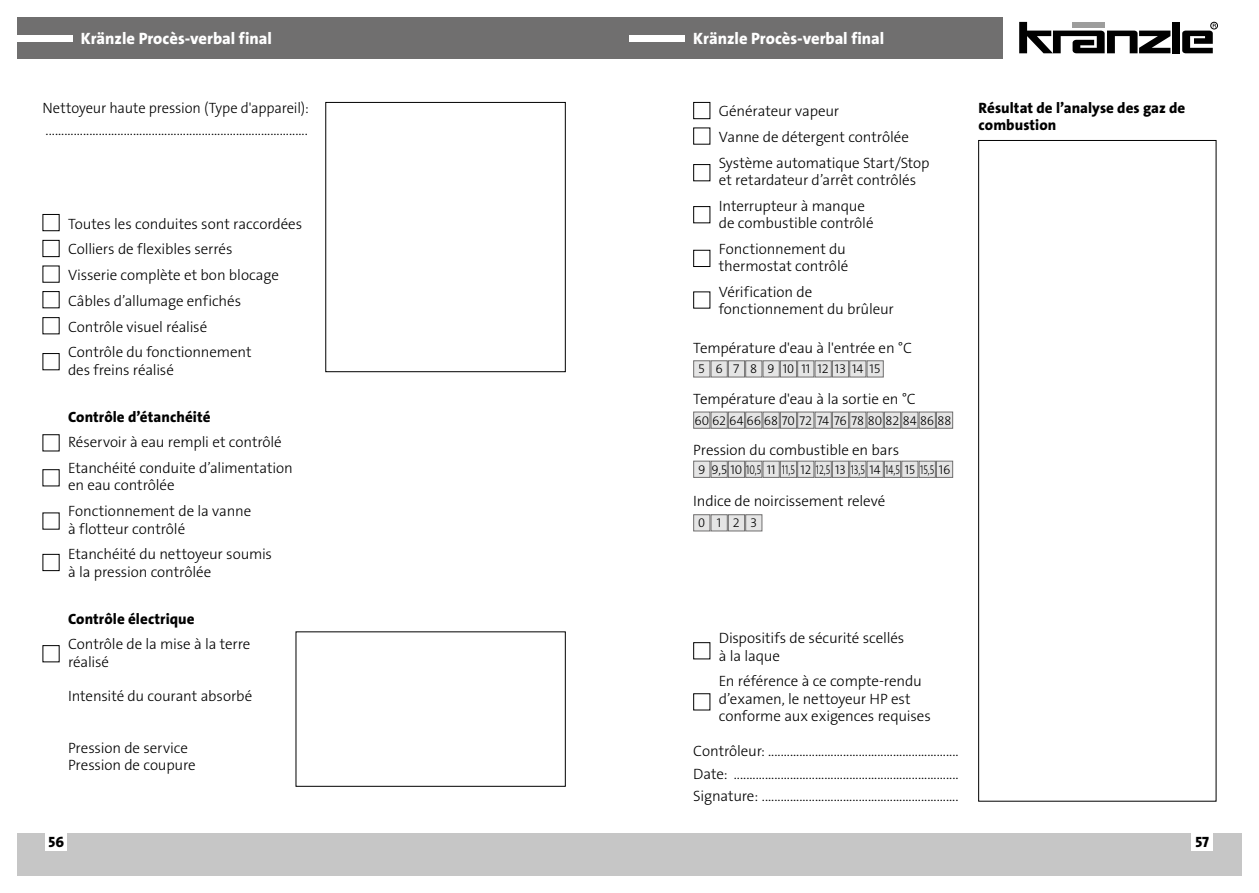
<style>
.page{position:relative;width:1259px;height:893px;background:#fff}
.page>*{position:absolute;margin:0;border:0;box-sizing:border-box;transform-origin:0 0}
.t1{font:16.5px "The Sans LP8 Ex Bld";color:#fff}
.t2{font:15px/25.8px "The Sans LP3 Lig";letter-spacing:-.01em;color:#000}
.t3{font:15px/16.5px "The Sans LP8 Ex Bld";letter-spacing:.005em;color:#000}
.t4{font:12.75px "The Sans LP3 Lig";color:#000}
</style>
<div class="page">
<div style="left:629px;top:833px;width:613px;height:43px;background:#c6c6c6"></div>
<div style="left:17px;top:833px;width:612px;height:43px;background:#c6c6c6"></div>
<div style="left:1191px;top:833px;width:22px;height:18px;background:#fff"></div>
<div style="left:46px;top:833px;width:21px;height:18px;background:#fff"></div>
<div style="left:17px;top:17px;width:985px;height:41px;background:#706f6f"></div>
<div style="left:17px;top:35px;width:55px;height:6px;background:#fff"></div>
<div style="left:629px;top:35px;width:56px;height:6px;background:#fff"></div>
<svg style="left:1019px;top:22px;width:151px;height:31px"></svg>
<div style="left:1172px;top:22px;width:7px;height:31px;background:#000"></div>
<div style="left:1210px;top:22px;width:7px;height:7px;border:1px solid #000;border-radius:50%"></div>
<svg style="left:1182px;top:24px;width:34px;height:29px"></svg>
<div style="left:325px;top:102px;width:241px;height:270px;border:1px solid #000"></div>
<div style="left:296px;top:631px;width:270px;height:156px;border:1px solid #000"></div>
<div style="left:43px;top:240px;width:17px;height:17px;border:1px solid #000"></div>
<div style="left:43px;top:214px;width:17px;height:17px;border:1px solid #000"></div>
<div style="left:43px;top:554px;width:17px;height:17px;border:1px solid #000"></div>
<div style="left:978px;top:140px;width:238px;height:661px;border:1px solid #000"></div>
<div style="left:693px;top:102px;width:17px;height:17px;border:1px solid #000"></div>
<div style="left:693px;top:164px;width:17px;height:17px;border:1px solid #000"></div>
<div style="left:693px;top:206px;width:17px;height:17px;border:1px solid #000"></div>
<div style="left:693px;top:250px;width:17px;height:17px;border:1px solid #000"></div>
<div style="left:693px;top:642px;width:17px;height:17px;border:1px solid #000"></div>
<div style="left:693px;top:693px;width:17px;height:17px;border:1px solid #000"></div>
<div style="left:693px;top:412px;width:17px;height:17px;background:#e5e5e5;border:1px solid #706f6f"></div>
<div style="left:710px;top:412px;width:17px;height:17px;background:#e5e5e5;border:1px solid #706f6f"></div>
<div style="left:728px;top:412px;width:17px;height:17px;background:#e5e5e5;border:1px solid #706f6f"></div>
<div style="left:745px;top:412px;width:17px;height:17px;background:#e5e5e5;border:1px solid #706f6f"></div>
<div style="left:762px;top:412px;width:17px;height:17px;background:#e5e5e5;border:1px solid #706f6f"></div>
<div style="left:780px;top:412px;width:17px;height:17px;background:#e5e5e5;border:1px solid #706f6f"></div>
<div style="left:797px;top:412px;width:17px;height:17px;background:#e5e5e5;border:1px solid #706f6f"></div>
<div style="left:814px;top:412px;width:17px;height:17px;background:#e5e5e5;border:1px solid #706f6f"></div>
<div style="left:832px;top:412px;width:17px;height:17px;background:#e5e5e5;border:1px solid #706f6f"></div>
<div style="left:849px;top:412px;width:17px;height:17px;background:#e5e5e5;border:1px solid #706f6f"></div>
<div style="left:866px;top:412px;width:17px;height:17px;background:#e5e5e5;border:1px solid #706f6f"></div>
<div style="left:884px;top:412px;width:17px;height:17px;background:#e5e5e5;border:1px solid #706f6f"></div>
<div style="left:901px;top:412px;width:17px;height:17px;background:#e5e5e5;border:1px solid #706f6f"></div>
<div style="left:918px;top:412px;width:17px;height:17px;background:#e5e5e5;border:1px solid #706f6f"></div>
<div style="left:936px;top:412px;width:17px;height:17px;background:#e5e5e5;border:1px solid #706f6f"></div>
<div style="left:693px;top:360px;width:17px;height:17px;background:#e5e5e5;border:1px solid #706f6f"></div>
<div style="left:710px;top:360px;width:17px;height:17px;background:#e5e5e5;border:1px solid #706f6f"></div>
<div style="left:728px;top:360px;width:17px;height:17px;background:#e5e5e5;border:1px solid #706f6f"></div>
<div style="left:745px;top:360px;width:17px;height:17px;background:#e5e5e5;border:1px solid #706f6f"></div>
<div style="left:762px;top:360px;width:17px;height:17px;background:#e5e5e5;border:1px solid #706f6f"></div>
<div style="left:780px;top:360px;width:17px;height:17px;background:#e5e5e5;border:1px solid #706f6f"></div>
<div style="left:797px;top:360px;width:17px;height:17px;background:#e5e5e5;border:1px solid #706f6f"></div>
<div style="left:814px;top:360px;width:17px;height:17px;background:#e5e5e5;border:1px solid #706f6f"></div>
<div style="left:832px;top:360px;width:17px;height:17px;background:#e5e5e5;border:1px solid #706f6f"></div>
<div style="left:849px;top:360px;width:17px;height:17px;background:#e5e5e5;border:1px solid #706f6f"></div>
<div style="left:866px;top:360px;width:17px;height:17px;background:#e5e5e5;border:1px solid #706f6f"></div>
<div style="left:693px;top:514px;width:17px;height:17px;background:#e5e5e5;border:1px solid #706f6f"></div>
<div style="left:710px;top:514px;width:17px;height:17px;background:#e5e5e5;border:1px solid #706f6f"></div>
<div style="left:728px;top:514px;width:17px;height:17px;background:#e5e5e5;border:1px solid #706f6f"></div>
<div style="left:745px;top:514px;width:17px;height:17px;background:#e5e5e5;border:1px solid #706f6f"></div>
<div style="left:693px;top:461px;width:17px;height:17px;background:#e5e5e5;border:1px solid #706f6f"></div>
<div style="left:710px;top:461px;width:17px;height:17px;background:#e5e5e5;border:1px solid #706f6f"></div>
<div style="left:728px;top:461px;width:17px;height:17px;background:#e5e5e5;border:1px solid #706f6f"></div>
<div style="left:745px;top:461px;width:17px;height:17px;background:#e5e5e5;border:1px solid #706f6f"></div>
<div style="left:762px;top:461px;width:17px;height:17px;background:#e5e5e5;border:1px solid #706f6f"></div>
<div style="left:780px;top:461px;width:17px;height:17px;background:#e5e5e5;border:1px solid #706f6f"></div>
<div style="left:797px;top:461px;width:17px;height:17px;background:#e5e5e5;border:1px solid #706f6f"></div>
<div style="left:814px;top:461px;width:17px;height:17px;background:#e5e5e5;border:1px solid #706f6f"></div>
<div style="left:832px;top:461px;width:17px;height:17px;background:#e5e5e5;border:1px solid #706f6f"></div>
<div style="left:849px;top:461px;width:17px;height:17px;background:#e5e5e5;border:1px solid #706f6f"></div>
<div style="left:866px;top:461px;width:17px;height:17px;background:#e5e5e5;border:1px solid #706f6f"></div>
<div style="left:884px;top:461px;width:17px;height:17px;background:#e5e5e5;border:1px solid #706f6f"></div>
<div style="left:901px;top:461px;width:17px;height:17px;background:#e5e5e5;border:1px solid #706f6f"></div>
<div style="left:918px;top:461px;width:17px;height:17px;background:#e5e5e5;border:1px solid #706f6f"></div>
<div style="left:936px;top:461px;width:17px;height:17px;background:#e5e5e5;border:1px solid #706f6f"></div>
<p class="t1" style="left:81px;top:28px;width:193px">Kränzle Procès-verbal final</p>
<p class="t1" style="left:693px;top:28px;width:193px">Kränzle Procès-verbal final</p>
<p class="t2" style="left:43px;top:97px;width:268px;line-height:22.2px">Nettoyeur haute pression (Type d'appareil): ....................................................................................</p>
<p class="t2" style="left:68px;top:211px;width:236px">Toutes les conduites sont raccordées<br>Colliers de flexibles serrés<br>Visserie complète et bon blocage<br>Câbles d’allumage enfichés<br>Contrôle visuel réalisé<br>Contrôle du fonctionnement</p>
<p class="t2" style="left:68px;top:357px;width:107px">des freins réalisé</p>
<p class="t3" style="left:68px;top:408px;width:144px">Contrôle d’étanchéité</p>
<p class="t2" style="left:68px;top:430px;width:226px">Réservoir à eau rempli et contrôlé<br>Etanchéité conduite d’alimentation</p>
<p class="t2" style="left:68px;top:473px;width:185px">en eau contrôlée<br>Fonctionnement de la vanne</p>
<p class="t2" style="left:68px;top:516px;width:205px">à flotteur contrôlé<br>Etanchéité du nettoyeur soumis</p>
<p class="t2" style="left:68px;top:559px;width:145px">à la pression contrôlée</p>
<p class="t3" style="left:68px;top:610px;width:128px">Contrôle électrique</p>
<p class="t2" style="left:68px;top:636px;width:184px;line-height:17.2px">Contrôle de la mise à la terre réalisé</p>
<p class="t2" style="left:68px;top:683px;width:186px">Intensité du courant absorbé</p>
<p class="t2" style="left:68px;top:739px;width:129px;line-height:17.2px">Pression de service<br>Pression de coupure</p>
<p class="t2" style="left:719px;top:98px;width:212px">Générateur vapeur<br>Vanne de détergent contrôlée<br>Système automatique Start/Stop</p>
<p class="t2" style="left:719px;top:167px;width:199px">et retardateur d’arrêt contrôlés<br>Interrupteur à manque</p>
<p class="t2" style="left:719px;top:210px;width:156px">de combustible contrôlé<br>Fonctionnement du</p>
<p class="t2" style="left:719px;top:253px;width:131px">thermostat contrôlé<br>Vérification de</p>
<p class="t2" style="left:719px;top:296px;width:176px">fonctionnement du brûleur</p>
<p class="t2" style="left:693px;top:335px;width:220px">Température d'eau à l'entrée en °C</p>
<p class="t2" style="left:693px;top:386px;width:224px">Température d'eau à la sortie en °C</p>
<p class="t2" style="left:693px;top:437px;width:207px">Pression du combustible en bars</p>
<p class="t4" style="left:698px;top:361px;width:184px">5 6 7 8 9 101112131415</p>
<p class="t4" style="left:694px;top:412px;width:259px">60 62 64 66 68 70 72 74 76 78 80 82 84 86 88</p>
<p class="t4" style="left:698px;top:461px;width:254px">9 9,5 10 10,5 11 11,5 12 12,5 13 13,5 14 14,5 15 15,5 16</p>
<p class="t2" style="left:693px;top:488px;width:193px">Indice de noircissement relevé</p>
<p class="t4" style="left:698px;top:515px;width:61px">0123</p>
<p class="t3" style="left:978px;top:100px;width:208px">Résultat de l’analyse des gaz de combustion</p>
<p class="t2" style="left:719px;top:630px;width:187px;line-height:17.2px">Dispositifs de sécurité scellés à la laque</p>
<p class="t2" style="left:719px;top:673px;width:214px;line-height:17.2px">En référence à ce compte-rendu d’examen, le nettoyeur HP est conforme aux exigences requises</p>
<p class="t2" style="left:693px;top:740px;width:267px;line-height:22.2px;text-align:justify">Contrôleur: .............................................................<br>Date: ........................................................................<br>Signature: ...............................................................</p>
<p class="t3" style="left:49px;top:834px;width:17px">56</p>
<p class="t3" style="left:1195px;top:834px;width:15px">57</p>
</div>
